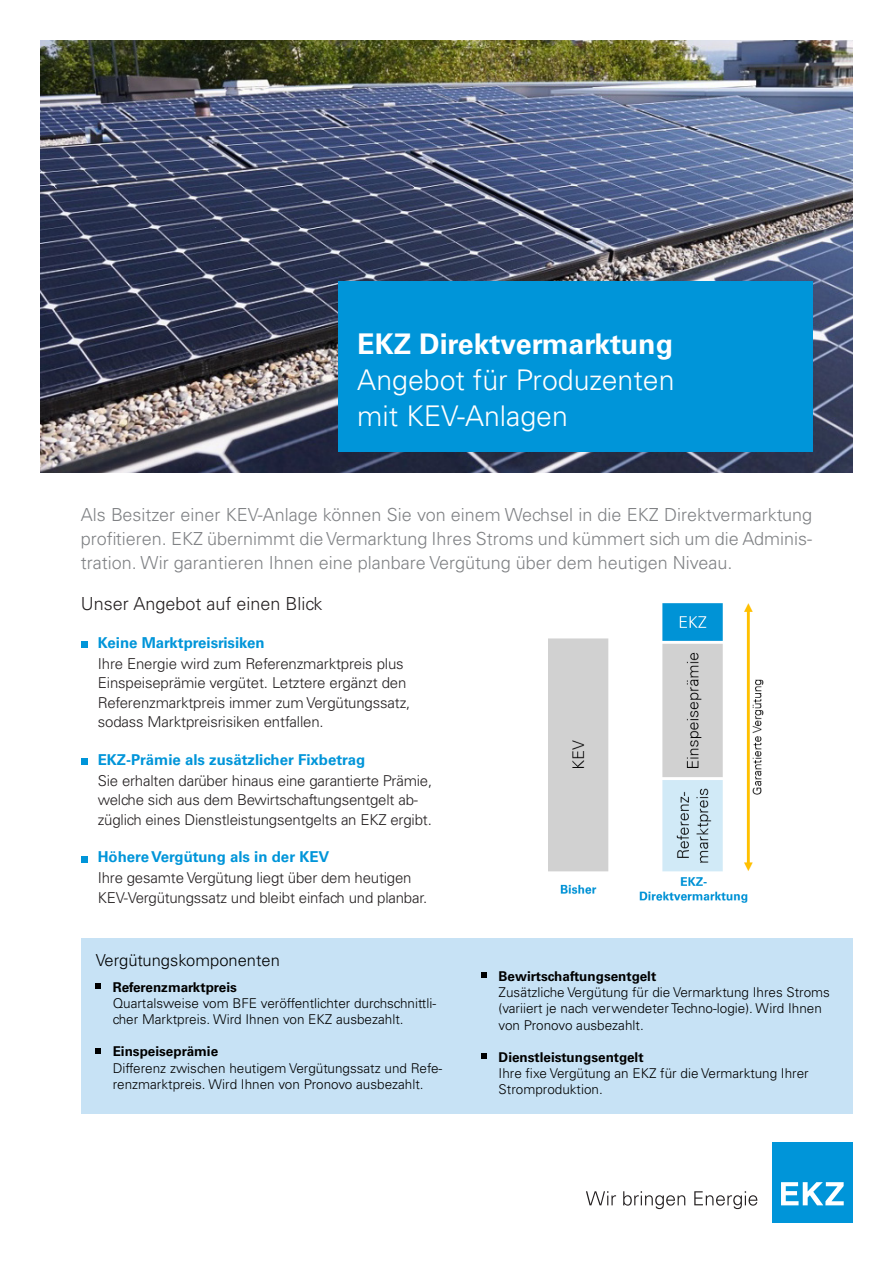
<style>
.page{position:relative;width:893px;height:1263px;background:#fff}
.page>*{position:absolute;margin:0;border:0;box-sizing:border-box;transform-origin:0 0}
.t1{font:300 28.5px/36px "Univers LT Std";color:#fff}
.t2{font:700 28.5px "Univers LT Std";color:#fff}
.t3{font:300 18px/24px "Univers LT Std";color:#808285;text-align:justify}
.t4{font:300 18px "Univers LT Std";color:#231f20}
.t5{font:300 16.5px "Univers LT Std";color:#000}
.t6{font:300 15px/19.5px "Univers LT Std";letter-spacing:-.015em;color:#231f20}
.t7{font:700 15px "Univers LT Std";color:#0095d9}
.t8{font:300 13.5px/16.2px "Univers LT Std";color:#000}
.s1{font-weight:700}
</style>
<div class="page">
<img style="left:40px;top:40px;width:813px;height:432px">
<div style="left:338px;top:281px;width:474px;height:170px;background:#0095d9"></div>
<div style="left:81px;top:641px;width:7px;height:7px;background:#0095d9"></div>
<div style="left:81px;top:758px;width:7px;height:7px;background:#0095d9"></div>
<div style="left:81px;top:856px;width:7px;height:6px;background:#0095d9"></div>
<div style="left:81px;top:938px;width:772px;height:176px;background:#c7e2f5"></div>
<div style="left:772px;top:1142px;width:81px;height:80px;background:#0095d9"></div>
<svg style="left:586px;top:1191px;width:30px;height:14px"></svg>
<svg style="left:623px;top:1191px;width:62px;height:18px"></svg>
<svg style="left:694px;top:1191px;width:63px;height:18px"></svg>
<svg style="left:781px;top:1182px;width:63px;height:23px"></svg>
<svg style="left:96px;top:983px;width:5px;height:6px"></svg>
<svg style="left:96px;top:1048px;width:5px;height:5px"></svg>
<svg style="left:482px;top:972px;width:5px;height:6px"></svg>
<svg style="left:482px;top:1053px;width:5px;height:6px"></svg>
<img style="left:548px;top:603px;width:216px;height:300px">
<p class="t2" style="left:357px;top:327px;width:317px">EKZ Direktvermarktung</p>
<p class="t1" style="left:357px;top:361px;width:319px">Angebot für Produzenten mit KEV-Anlagen</p>
<p class="t3" style="left:81px;top:503px;width:733px">Als Besitzer einer KEV-Anlage können Sie von einem Wechsel in die EKZ Direktvermarktung profitieren. EKZ übernimmt die Vermarktung Ihres Stroms und kümmert sich um die Adminis&shy;tration. Wir garantieren Ihnen eine planbare Vergütung über dem heutigen Niveau.</p>
<p class="t4" style="left:81px;top:593px;width:243px">Unser Angebot auf einen Blick</p>
<p class="t7" style="left:98px;top:634px;width:168px">Keine Marktpreisrisiken</p>
<p class="t6" style="left:98px;top:654px;width:314px">Ihre Energie wird zum Referenzmarktpreis plus Einspeiseprämie vergütet. Letztere ergänzt den Referenzmarktpreis immer zum Vergütungssatz, sodass Marktpreisrisiken entfallen.</p>
<p class="t7" style="left:98px;top:751px;width:269px">EKZ-Prämie als zusätzlicher Fixbetrag</p>
<p class="t6" style="left:98px;top:771px;width:336px">Sie erhalten darüber hinaus eine garantierte Prämie, welche sich aus dem Bewirtschaftungsentgelt ab&shy;züglich eines Dienstleistungsentgelts an EKZ ergibt.</p>
<p class="t7" style="left:98px;top:848px;width:233px">Höhere Vergütung als in der KEV</p>
<p class="t6" style="left:98px;top:868px;width:331px">Ihre gesamte Vergütung liegt über dem heutigen<br>KEV-Vergütungssatz und bleibt einfach und planbar.</p>
<p class="t5" style="left:96px;top:951px;width:186px">Vergütungskomponenten</p>
<p class="t8" style="left:113px;top:979px;width:325px"><span class="s1">Referenzmarktpreis<br></span>Quartalsweise vom BFE veröffentlichter durchschnittli&shy;cher Marktpreis. Wird Ihnen von EKZ ausbezahlt.</p>
<p class="t8" style="left:113px;top:1043px;width:331px"><span class="s1">Einspeiseprämie<br></span>Differenz zwischen heutigem Vergütungssatz und Refe&shy;renzmarktpreis. Wird Ihnen von Pronovo ausbezahlt.</p>
<p class="t8" style="left:499px;top:968px;width:333px"><span class="s1">Bewirtschaftungsentgelt<br></span>Zusätzliche Vergütung für die Vermarktung Ihres Stroms (variiert je nach verwendeter Techno-logie). Wird Ihnen von Pronovo ausbezahlt.</p>
<p class="t8" style="left:499px;top:1049px;width:312px"><span class="s1">Dienstleistungsentgelt<br></span>Ihre fixe Vergütung an EKZ für die Vermarktung Ihrer<br>Stromproduktion.</p>
</div>
